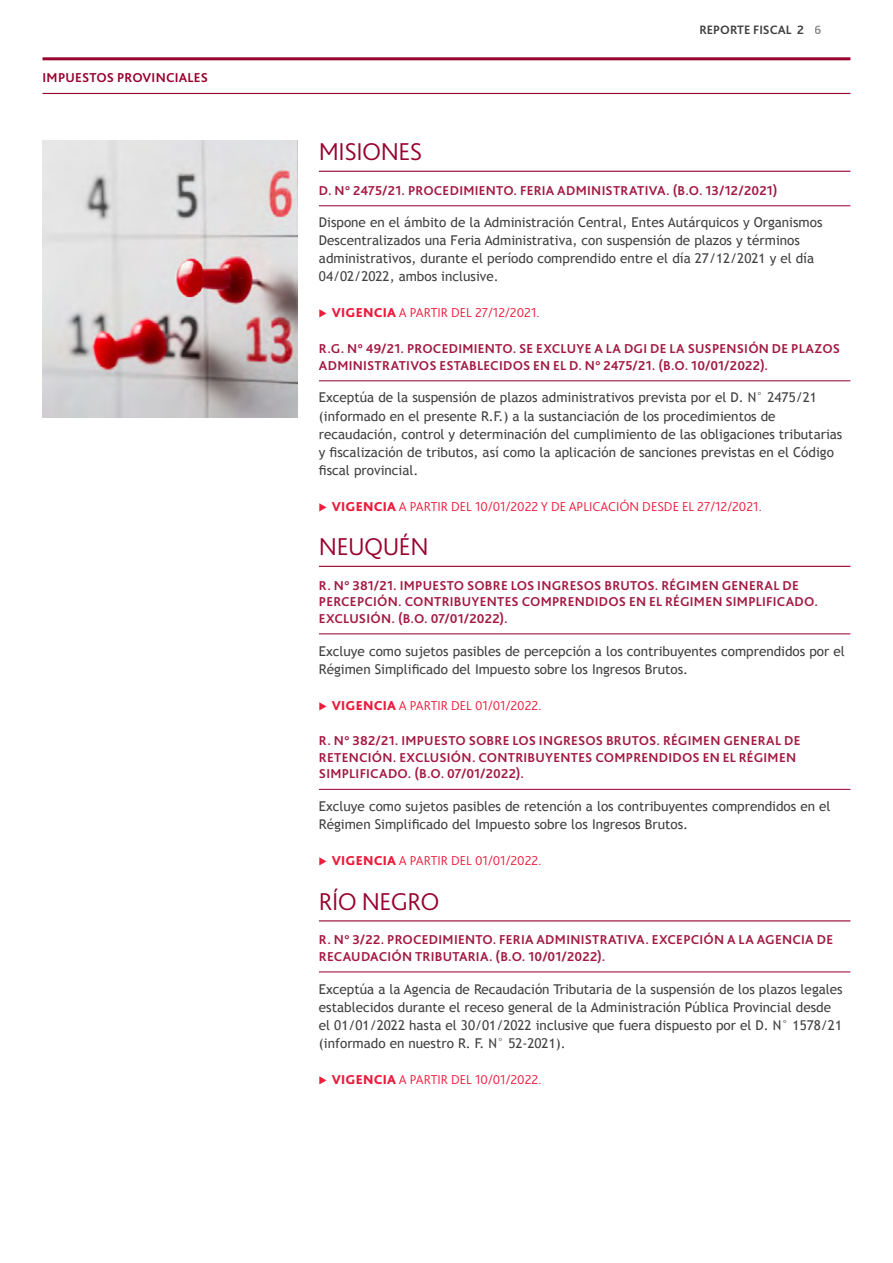
<style>
.page{position:relative;width:893px;height:1263px;background:#fff}
.page>*{position:absolute;margin:0;border:0;box-sizing:border-box;transform-origin:0 0}
.Subtitulo{font:300 25.5px "Bliss Pro";letter-spacing:-.02em;color:#98002e}
.Texto_Comun{font:13.5px/18px "Trebuchet MS";color:#404040}
.Bajada_Subtitulo{font:700 13.5px/16.5px "Bliss Pro";letter-spacing:.02em;color:#a21a43}
.t1{font:300 13.5px "Bliss Pro";color:#ed1a3b}
.Bajada_Subtitulo-2{font:700 13.5px "Bliss Pro";letter-spacing:.015em;color:#98002e}
.t2{font:700 12.75px "Bliss Pro";color:#404040}
.s1{font-weight:800}
</style>
<div class="page">
<hr style="left:43px;top:57px;width:807px;height:3px;background:#98002e">
<hr style="left:43px;top:93px;width:807px;height:1px;background:#98002e">
<img style="left:43px;top:141px;width:254px;height:276px">
<hr style="left:319px;top:171px;width:531px;height:1px;background:#98002e">
<hr style="left:319px;top:205px;width:531px;height:1px;background:#a21a43">
<hr style="left:319px;top:380px;width:531px;height:1px;background:#a21a43">
<hr style="left:319px;top:566px;width:531px;height:1px;background:#98002e">
<hr style="left:319px;top:633px;width:531px;height:1px;background:#a21a43">
<hr style="left:319px;top:789px;width:531px;height:1px;background:#a21a43">
<hr style="left:319px;top:920px;width:531px;height:1px;background:#98002e">
<hr style="left:319px;top:971px;width:531px;height:1px;background:#a21a43">
<p class="Bajada_Subtitulo-2" style="left:43px;top:69px;width:167px">IMPUESTOS PROVINCIALES</p>
<p class="t2" style="left:699px;top:22px;width:124px">REPORTE FISCAL 2 6</p>
<p class="Subtitulo" style="left:319px;top:136px;width:105px">MISIONES</p>
<p class="Bajada_Subtitulo" style="left:319px;top:181px;width:460px">D. N° 2475/21. PROCEDIMIENTO. FERIA ADMINISTRATIVA. (B.O. 13/12/2021)</p>
<p class="Texto_Comun" style="left:319px;top:214px;width:505px">Dispone en el ámbito de la Administración Central, Entes Autárquicos y Organismos Descentralizados una Feria Administrativa, con suspensión de plazos y términos administrativos, durante el período comprendido entre el día 27/12/2021 y el día 04/02/2022, ambos inclusive.</p>
<p class="t1" style="left:332px;top:305px;width:209px"><span class="s1">VIGENCIA</span> A PARTIR DEL 27/12/2021.</p>
<p class="Bajada_Subtitulo" style="left:319px;top:340px;width:522px">R.G. N° 49/21. PROCEDIMIENTO. SE EXCLUYE A LA DGI DE LA SUSPENSIÓN DE PLAZOS<br>ADMINISTRATIVOS ESTABLECIDOS EN EL D. N° 2475/21. (B.O. 10/01/2022).</p>
<p class="Texto_Comun" style="left:319px;top:389px;width:525px">Exceptúa de la suspensión de plazos administrativos prevista por el D. N° 2475/21 (informado en el presente R.F.) a la sustanciación de los procedimientos de recaudación, control y determinación del cumplimiento de las obligaciones tributarias y fiscalización de tributos, así como la aplicación de sanciones previstas en el Código fiscal provincial.</p>
<p class="t1" style="left:332px;top:498px;width:432px"><span class="s1">VIGENCIA</span> A PARTIR DEL 10/01/2022 Y DE APLICACIÓN DESDE EL 27/12/2021.</p>
<p class="Subtitulo" style="left:319px;top:531px;width:111px">NEUQUÉN</p>
<p class="Bajada_Subtitulo" style="left:319px;top:577px;width:500px">R. N° 381/21. IMPUESTO SOBRE LOS INGRESOS BRUTOS. RÉGIMEN GENERAL DE<br>PERCEPCIÓN. CONTRIBUYENTES COMPRENDIDOS EN EL RÉGIMEN SIMPLIFICADO.<br>EXCLUSIÓN. (B.O. 07/01/2022).</p>
<p class="Texto_Comun" style="left:319px;top:642px;width:527px">Excluye como sujetos pasibles de percepción a los contribuyentes comprendidos por el<br>Régimen Simplificado del Impuesto sobre los Ingresos Brutos.</p>
<p class="t1" style="left:332px;top:697px;width:211px"><span class="s1">VIGENCIA</span> A PARTIR DEL 01/01/2022.</p>
<p class="Bajada_Subtitulo" style="left:319px;top:732px;width:483px">R. N° 382/21. IMPUESTO SOBRE LOS INGRESOS BRUTOS. RÉGIMEN GENERAL DE<br>RETENCIÓN. EXCLUSIÓN. CONTRIBUYENTES COMPRENDIDOS EN EL RÉGIMEN<br>SIMPLIFICADO. (B.O. 07/01/2022).</p>
<p class="Texto_Comun" style="left:319px;top:797px;width:513px">Excluye como sujetos pasibles de retención a los contribuyentes comprendidos en el<br>Régimen Simplificado del Impuesto sobre los Ingresos Brutos.</p>
<p class="t1" style="left:332px;top:852px;width:211px"><span class="s1">VIGENCIA</span> A PARTIR DEL 01/01/2022.</p>
<p class="Subtitulo" style="left:319px;top:885px;width:122px">RÍO NEGRO</p>
<p class="Bajada_Subtitulo" style="left:319px;top:931px;width:516px">R. N° 3/22. PROCEDIMIENTO. FERIA ADMINISTRATIVA. EXCEPCIÓN A LA AGENCIA DE<br>RECAUDACIÓN TRIBUTARIA. (B.O. 10/01/2022).</p>
<p class="Texto_Comun" style="left:319px;top:980px;width:525px">Exceptúa a la Agencia de Recaudación Tributaria de la suspensión de los plazos legales establecidos durante el receso general de la Administración Pública Provincial desde el 01/01/2022 hasta el 30/01/2022 inclusive que fuera dispuesto por el D. N° 1578/21 (informado en nuestro R. F. N° 52-2021).</p>
<p class="t1" style="left:332px;top:1071px;width:211px"><span class="s1">VIGENCIA</span> A PARTIR DEL 10/01/2022.</p>
</div>
